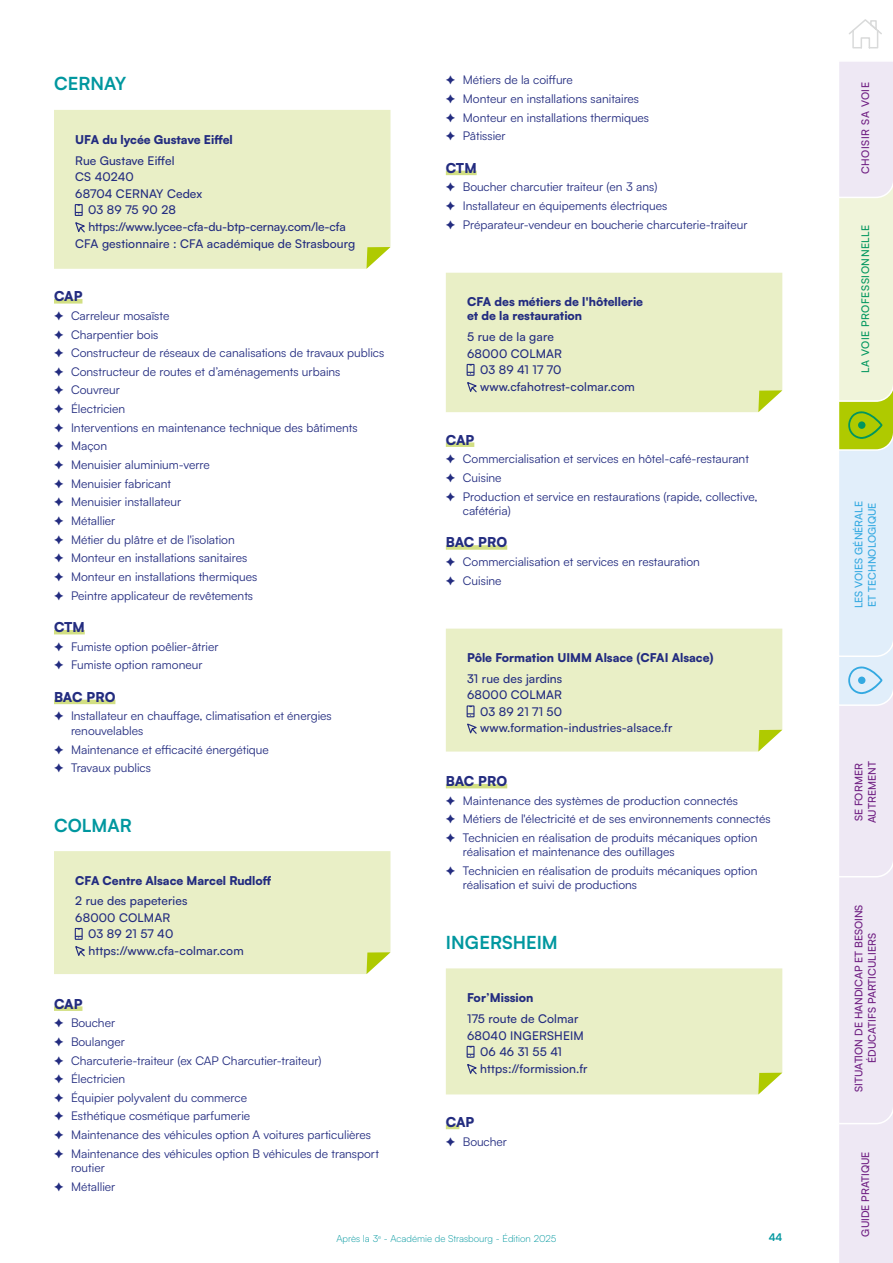
<style>
.page{position:relative;width:893px;height:1263px;background:#fff}
.page>*{position:absolute;margin:0;border:0;box-sizing:border-box;transform-origin:0 0}
.t1{font:700 18px "Satoshi";color:#00979f}
.t2{font:900 13.5px "Satoshi";letter-spacing:.005em;color:#232c80}
.t3{font:12px/18.6px "Satoshi";color:#232c80}
.t4{font:500 12px/16.5px "Satoshi";letter-spacing:.01em;color:#232c80}
.t5{font:900 12px/14.4px "Satoshi";color:#232c80}
.t6{font:500 12px "Satoshi";letter-spacing:-.01em;color:#232c80}
.t7{font:500 10.5px/13.5px "Satoshi";color:#6f1e82;text-align:center}
.t8{font:500 10.5px/13.5px "Satoshi";color:#34a9e1}
.t9{font:500 10.5px "Satoshi";letter-spacing:.05em;color:#00965e}
.t10{font:500 10.5px "Satoshi";letter-spacing:.05em;color:#6f1e82}
.t11{font:700 10.5px "Satoshi";color:#00979f}
.t12{font:300 9.75px "Satoshi";color:#00979f}
</style>
<div class="page">
<div style="left:54px;top:299px;width:28px;height:5px;background:#d2df83"></div>
<hr style="left:54px;top:630px;width:31px;height:4px;background:#d2df83">
<hr style="left:54px;top:700px;width:61px;height:4px;background:#d2df83">
<div style="left:54px;top:1006px;width:28px;height:5px;background:#d2df83"></div>
<div style="left:54px;top:110px;width:336px;height:159px;background:#e9efc6"></div>
<svg style="left:366px;top:247px;width:24px;height:22px"></svg>
<div style="left:75px;top:204px;width:8px;height:12px;border:1px solid #232c80"></div>
<svg style="left:75px;top:212px;width:7px;height:2px"></svg>
<svg style="left:74px;top:221px;width:13px;height:14px"></svg>
<div style="left:54px;top:851px;width:336px;height:123px;background:#e9efc6"></div>
<hr style="left:446px;top:171px;width:31px;height:4px;background:#d2df83">
<div style="left:446px;top:442px;width:28px;height:5px;background:#d2df83"></div>
<div style="left:446px;top:545px;width:61px;height:5px;background:#d2df83"></div>
<hr style="left:446px;top:784px;width:61px;height:4px;background:#d2df83">
<hr style="left:446px;top:1125px;width:13px;height:4px;background:#d2df83">
<div style="left:446px;top:273px;width:336px;height:139px;background:#e9efc6"></div>
<svg style="left:758px;top:390px;width:24px;height:22px"></svg>
<div style="left:467px;top:364px;width:8px;height:12px;border:1px solid #232c80"></div>
<svg style="left:467px;top:372px;width:7px;height:2px"></svg>
<svg style="left:466px;top:381px;width:13px;height:14px"></svg>
<div style="left:446px;top:629px;width:336px;height:122px;background:#e9efc6"></div>
<div style="left:446px;top:968px;width:336px;height:126px;background:#e9efc6"></div>
<svg style="left:839px;top:62px;width:54px;height:1201px;background:#e8eae7"></svg>
<div style="left:858px;top:676px;width:7px;height:8px;background:#34a9e1;border-radius:50%"></div>
<svg style="left:849px;top:19px;width:33px;height:30px"></svg>
<h1 class="t1" style="left:54px;top:71px;width:74px">CERNAY</h1>
<p class="t5" style="left:75px;top:132px;width:159px">UFA du lycée Gustave Eiffel</p>
<p class="t4" style="left:75px;top:152px;width:101px">Rue Gustave Eiffel</p>
<p class="t4" style="left:75px;top:168px;width:60px">CS 40240</p>
<p class="t4" style="left:75px;top:185px;width:128px">68704 CERNAY Cedex</p>
<p class="t4" style="left:88px;top:201px;width:89px">03 89 75 90 28</p>
<p class="t6" style="left:88px;top:218px;width:259px">https://www.lycee-cfa-du-btp-cernay.com/le-cfa</p>
<p class="t4" style="left:75px;top:234px;width:282px">CFA gestionnaire : CFA académique de Strasbourg</p>
<p class="t2" style="left:54px;top:286px;width:30px">CAP</p>
<p class="t3" style="left:54px;top:306px;width:332px">✦ Carreleur mosaïste<br>✦ Charpentier bois<br>✦ Constructeur de réseaux de canalisations de travaux publics ✦ Constructeur de routes et d’aménagements urbains<br>✦ Couvreur<br>✦ Électricien<br>✦ Interventions en maintenance technique des bâtiments<br>✦ Maçon<br>✦ Menuisier aluminium-verre<br>✦ Menuisier fabricant<br>✦ Menuisier installateur<br>✦ Métallier<br>✦ Métier du plâtre et de l'isolation<br>✦ Monteur en installations sanitaires<br>✦ Monteur en installations thermiques<br>✦ Peintre applicateur de revêtements</p>
<p class="t2" style="left:54px;top:617px;width:32px">CTM</p>
<p class="t3" style="left:54px;top:637px;width:166px">✦ Fumiste option poêlier-âtrier ✦ Fumiste option ramoneur</p>
<p class="t2" style="left:54px;top:686px;width:63px">BAC PRO</p>
<p class="t3" style="left:71px;top:708px;width:262px;line-height:14.4px;text-indent:-17px">✦ Installateur en chauffage, climatisation et énergies renouvelables</p>
<p class="t3" style="left:54px;top:739px;width:216px">✦ Maintenance et efficacité énergétique ✦ Travaux publics</p>
<h1 class="t1" style="left:54px;top:812px;width:79px">COLMAR</h1>
<p class="t5" style="left:75px;top:872px;width:197px">CFA Centre Alsace Marcel Rudloff</p>
<p class="t4" style="left:75px;top:892px;width:114px">2 rue des papeteries<br>68000 COLMAR</p>
<p class="t4" style="left:88px;top:925px;width:157px">03 89 21 57 40 https://www.cfa-colmar.com</p>
<p class="t2" style="left:54px;top:993px;width:30px">CAP</p>
<p class="t3" style="left:54px;top:1013px;width:326px">✦ Boucher<br>✦ Boulanger<br>✦ Charcuterie-traiteur (ex CAP Charcutier-traiteur)<br>✦ Électricien<br>✦ Équipier polyvalent du commerce<br>✦ Esthétique cosmétique parfumerie<br>✦ Maintenance des véhicules option A voitures particulières ✦ Maintenance des véhicules option B véhicules de transport</p>
<p class="t3" style="left:54px;top:1158px;width:63px;text-align:center">routier<br>✦ Métallier</p>
<p class="t3" style="left:446px;top:70px;width:205px">✦ Métiers de la coiffure<br>✦ Monteur en installations sanitaires ✦ Monteur en installations thermiques ✦ Pâtissier</p>
<p class="t2" style="left:446px;top:158px;width:32px">CTM</p>
<p class="t3" style="left:446px;top:177px;width:303px">✦ Boucher charcutier traiteur (en 3 ans)<br>✦ Installateur en équipements électriques<br>✦ Préparateur-vendeur en boucherie charcuterie-traiteur</p>
<p class="t5" style="left:467px;top:294px;width:178px">CFA des métiers de l'hôtellerie et de la restauration</p>
<p class="t4" style="left:467px;top:328px;width:88px">5 rue de la gare</p>
<p class="t4" style="left:467px;top:345px;width:96px">68000 COLMAR</p>
<p class="t4" style="left:480px;top:361px;width:83px">03 89 41 17 70</p>
<p class="t4" style="left:480px;top:378px;width:156px">www.cfahotrest-colmar.com</p>
<p class="t2" style="left:446px;top:429px;width:30px">CAP</p>
<p class="t3" style="left:446px;top:449px;width:313px">✦ Commercialisation et services en hôtel-café-restaurant ✦ Cuisine<br>✦ Production et service en restaurations (rapide, collective,</p>
<p class="t3" style="left:463px;top:501px;width:49px">cafétéria)</p>
<p class="t2" style="left:446px;top:532px;width:63px">BAC PRO</p>
<p class="t3" style="left:446px;top:552px;width:256px">✦ Commercialisation et services en restauration ✦ Cuisine</p>
<p class="t5" style="left:467px;top:649px;width:248px">Pôle Formation UIMM Alsace (CFAI Alsace)</p>
<p class="t4" style="left:467px;top:670px;width:97px">31 rue des jardins</p>
<p class="t4" style="left:467px;top:686px;width:96px">68000 COLMAR</p>
<p class="t4" style="left:480px;top:703px;width:84px">03 89 21 71 50</p>
<p class="t4" style="left:480px;top:719px;width:194px">www.formation-industries-alsace.fr</p>
<p class="t2" style="left:446px;top:771px;width:63px">BAC PRO</p>
<p class="t3" style="left:446px;top:790px;width:326px">✦ Maintenance des systèmes de production connectés<br>✦ Métiers de l'électricité et de ses environnements connectés ✦ Technicien en réalisation de produits mécaniques option</p>
<p class="t3" style="left:446px;top:842px;width:313px;text-indent:17px">réalisation et maintenance des outillages<br>✦ Technicien en réalisation de produits mécaniques option</p>
<p class="t3" style="left:463px;top:875px;width:176px">réalisation et suivi de productions</p>
<h1 class="t1" style="left:446px;top:929px;width:114px">INGERSHEIM</h1>
<p class="t5" style="left:467px;top:990px;width:68px">For’Mission</p>
<p class="t4" style="left:467px;top:1010px;width:113px">175 route de Colmar</p>
<p class="t4" style="left:467px;top:1026px;width:118px">68040 INGERSHEIM</p>
<p class="t4" style="left:480px;top:1043px;width:83px">06 46 31 55 41</p>
<p class="t4" style="left:480px;top:1059px;width:109px">https://formission.fr</p>
<p class="t2" style="left:446px;top:1111px;width:30px">CAP</p>
<p class="t3" style="left:446px;top:1131px;width:63px">✦ Boucher</p>
<p class="t12" style="left:336px;top:1232px;width:222px">Après la 3<sup>e</sup> - Académie de Strasbourg - Édition 2025</p>
<p class="t11" style="left:769px;top:1230px;width:15px">44</p>
<p class="t10" style="left:858px;top:174px;width:93px;rotate:-90deg">CHOISIR SA VOIE</p>
<p class="t9" style="left:858px;top:373px;width:150px;rotate:-90deg">LA VOIE PROFESSIONNELLE</p>
<p class="t8" style="left:851px;top:608px;width:108px;rotate:-90deg">LES VOIES GÉNÉRALE<br>ET TECHNOLOGIQUE</p>
<p class="t7" style="left:851px;top:823px;width:63px;text-align:left;rotate:-90deg">SE FORMER<br>AUTREMENT</p>
<p class="t7" style="left:851px;top:1092px;width:189px;rotate:-90deg">SITUATION DE HANDICAP ET BESOINS<br>ÉDUCATIFS PARTICULIERS</p>
<p class="t7" style="left:858px;top:1236px;width:87px;rotate:-90deg">GUIDE PRATIQUE</p>
</div>
